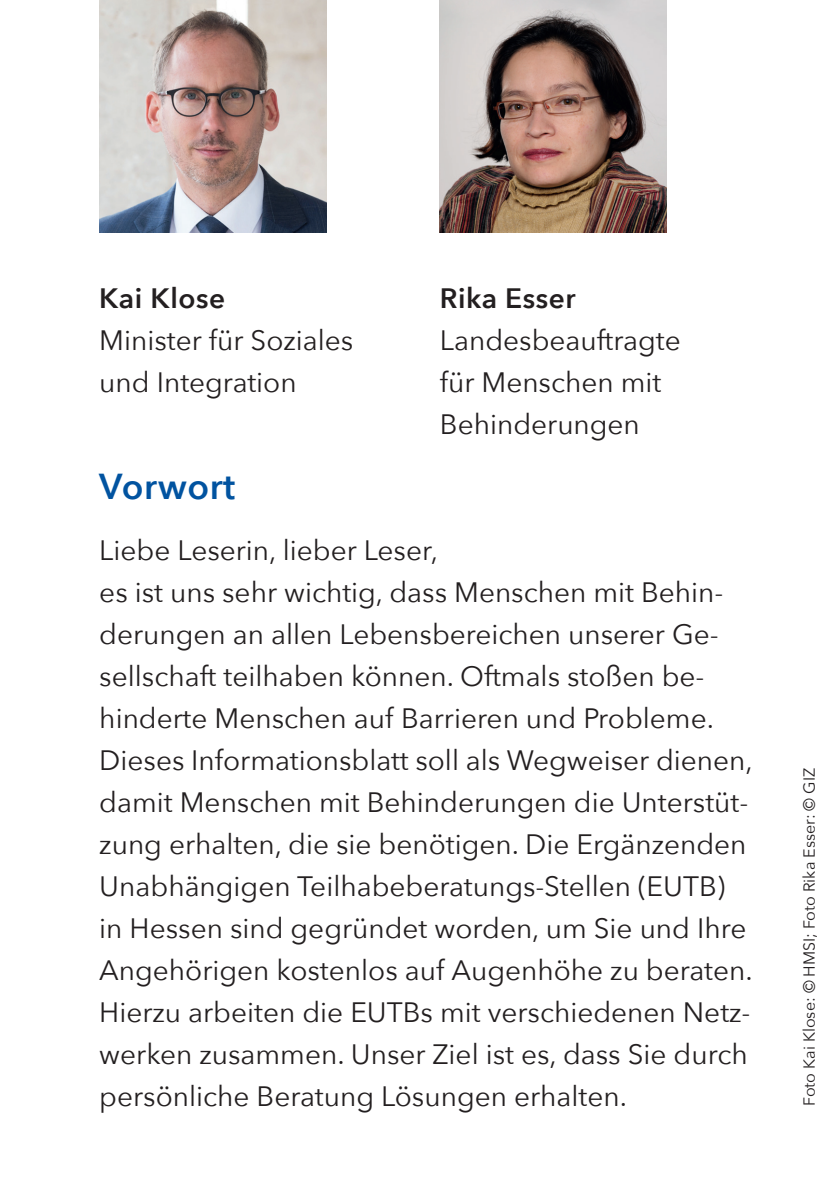
<style>
.page{position:relative;width:840px;height:1202px;background:#fff}
.page>*{position:absolute;margin:0;border:0;box-sizing:border-box;transform-origin:0 0}
.t1{font:600 36px "Avenir Next";letter-spacing:.02em;color:#0153a0}
.t2{font:28px/42px "Avenir Next";color:#231f20}
.t3{font:600 28px "Avenir Next";letter-spacing:.02em;color:#231f20}
.t4{font:16px "Avenir Next";color:#231f20}
</style>
<div class="page">
<img style="left:99px;top:0;width:227px;height:232px">
<img style="left:439px;top:0;width:227px;height:232px">
<p class="t3" style="left:99px;top:274px;width:127px">Kai Klose</p>
<p class="t2" style="left:99px;top:318px;width:255px">Minister für Soziales und Integration</p>
<p class="t3" style="left:439px;top:274px;width:137px">Rika Esser</p>
<p class="t2" style="left:439px;top:318px;width:242px">Landesbeauftragte für Menschen mit<br>Behinderungen</p>
<h2 class="t1" style="left:99px;top:456px;width:137px">Vorwort</h2>
<p class="t2" style="left:99px;top:528px;width:654px">Liebe Leserin, lieber Leser,<br>es ist uns sehr wichtig, dass Menschen mit Behin&shy;derungen an allen Lebensbereichen unserer Ge&shy;sellschaft teilhaben können. Oftmals stoßen be&shy;hinderte Menschen auf Barrieren und Probleme.<br>Dieses Informationsblatt soll als Wegweiser dienen, damit Menschen mit Behinderungen die Unterstüt&shy;zung erhalten, die sie benötigen. Die Ergänzenden Unabhängigen Teilhabeberatungs-Stellen (EUTB) in Hessen sind gegründet worden, um Sie und Ihre Angehörigen kostenlos auf Augenhöhe zu beraten.<br>Hierzu arbeiten die EUTBs mit verschiedenen Netz&shy;werken zusammen. Unser Ziel ist es, dass Sie durch persönliche Beratung Lösungen erhalten.</p>
<p class="t4" style="left:795px;top:1106px;width:339px;rotate:-90deg">Foto Kai Klose: © HMSI; Foto Rika Esser: © GIZ</p>
</div>
